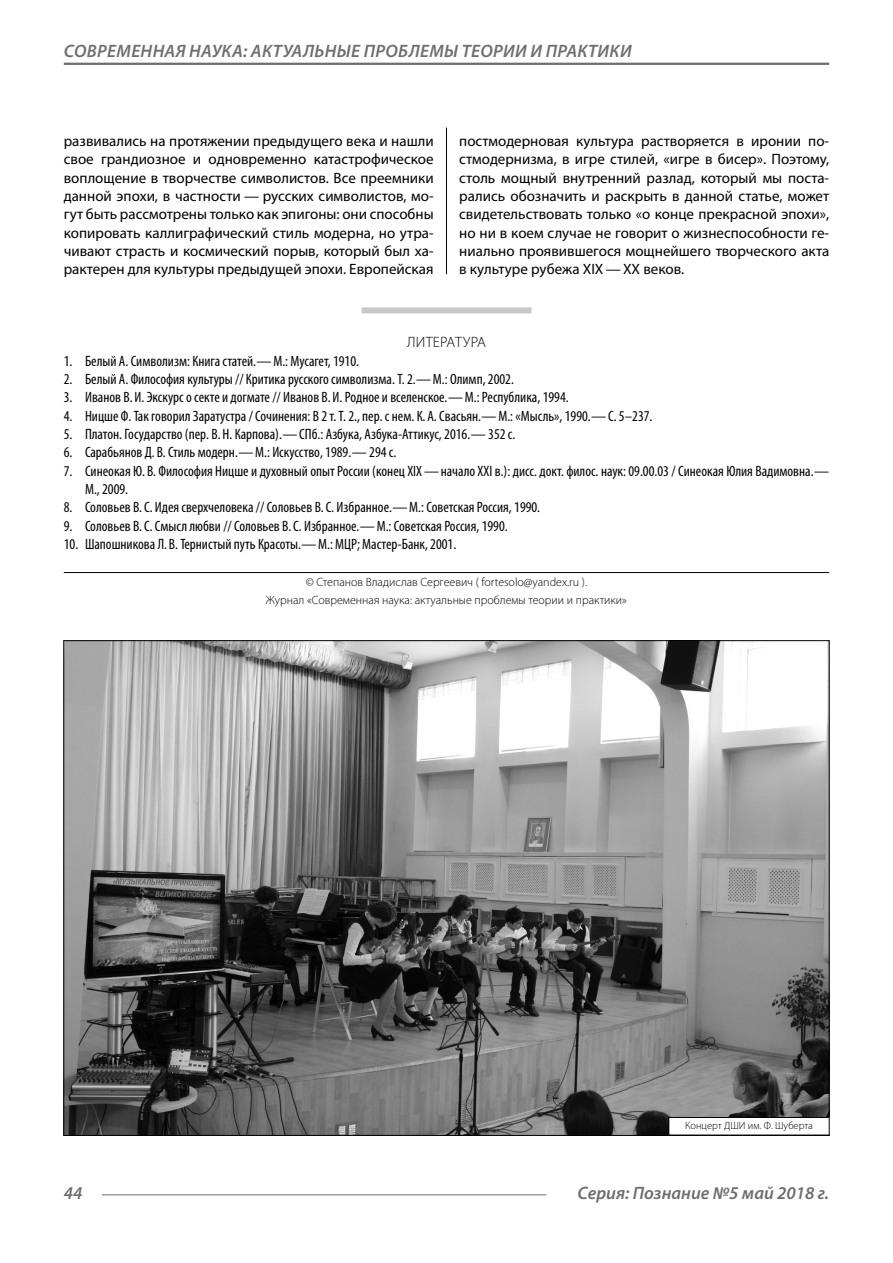
<style>
.page{position:relative;width:893px;height:1263px;background:#fff}
.page>*{position:absolute;margin:0;border:0;box-sizing:border-box;transform-origin:0 0}
.t1{font:italic 600 18px "Myriad Pro";letter-spacing:.02em;color:#6e6e6e}
.t2{font:italic 600 18px "Myriad Pro";color:#6e6e6e}
.t3{font:condensed 15px/18.3px "Myriad Pro";color:#000}
.Normal{font:15px/18.3px "Myriad Pro";color:#000;text-align:justify}
.Literature{font:300 15px "Myriad Pro";letter-spacing:.02em;color:#000}
.Copy{font:300 12px/18.3px "Myriad Pro";color:#000;text-align:center}
.Author-doc{font:300 10.5px "Myriad Pro";color:#000}
</style>
<div class="page">
<hr style="left:64px;top:63px;width:765px;height:2px;background:#6e6e6e">
<hr style="left:102px;top:1194px;width:444px;height:1px;background:#6e6e6e">
<div style="left:361px;top:307px;width:170px;height:6px;background:#c8c8c8"></div>
<hr style="left:64px;top:572px;width:765px;height:1px;background:#000">
<img style="left:65px;top:642px;width:763px;height:492px">
<div style="left:669px;top:1117px;width:160px;height:18px;background:#fff"></div>
<div style="left:668px;top:1117px;width:162px;height:18px;border:1px solid #000"></div>
<hr style="left:446px;top:128px;width:1px;height:146px;background:#000">
<p class="t1" style="left:64px;top:39px;width:569px">СОВРЕМЕННАЯ НАУКА: АКТУАЛЬНЫЕ ПРОБЛЕМЫ ТЕОРИИ И ПРАКТИКИ</p>
<p class="Normal" style="left:64px;top:131px;width:371px">развивались на протяжении предыдущего века и нашли свое грандиозное и одновременно катастрофическое воплощение в творчестве символистов. Все преемники данной эпохи, в частности — русских символистов, мо&shy;гут быть рассмотрены только как эпигоны: они способны копировать каллиграфический стиль модерна, но утра&shy;чивают страсть и космический порыв, который был ха&shy;рактерен для культуры предыдущей эпохи. Европейская</p>
<p class="Normal" style="left:459px;top:131px;width:371px">постмодерновая культура растворяется в иронии по&shy;стмодернизма, в игре стилей, «игре в бисер». Поэтому, столь мощный внутренний разлад, который мы поста&shy;рались обозначить и раскрыть в данной статье, может свидетельствовать только «о конце прекрасной эпохи», но ни в коем случае не говорит о жизнеспособности ге&shy;ниально проявившегося мощнейшего творческого акта в культуре рубежа XIX — XX веков.</p>
<p class="Literature" style="left:407px;top:333px;width:80px">ЛИТЕРАТУРА</p>
<p class="t3" style="left:64px;top:351px;width:297px">1. Белый А. Символизм: Книга статей.—М.: Мусагет, 1910.</p>
<p class="t3" style="left:64px;top:370px;width:452px">2. Белый А. Философия культуры // Критика русского символизма. Т. 2.—М.: Олимп, 2002.</p>
<p class="t3" style="left:64px;top:388px;width:506px">3. Иванов В. И. Экскурс о секте и догмате // Иванов В. И. Родное и вселенское.—М.: Республика, 1994.</p>
<p class="t3" style="left:64px;top:406px;width:590px">4. Ницше Ф. Так говорил Заратустра / Сочинения: В 2 т. Т. 2., пер. с нем. К. А. Свасьян.—М.: «Мысль», 1990.—С. 5–237.</p>
<p class="t3" style="left:64px;top:425px;width:453px">5. Платон. Государство (пер. В. Н. Карпова).—СПб.: Азбука, Азбука-Аттикус, 2016.— 352 с.</p>
<p class="t3" style="left:64px;top:443px;width:334px">6. Сарабьянов Д. В. Стиль модерн.—М.: Искусство, 1989.— 294 с.</p>
<p class="t3" style="left:85px;top:461px;width:746px;text-indent:-21px">7. Синеокая Ю. В. Философия Ницше и духовный опыт России (конец XIX—начало XXI в.): дисс. докт. филос. наук: 09.00.03 / Синеокая Юлия Вадимовна.—<br>М., 2009.</p>
<p class="t3" style="left:64px;top:498px;width:478px">8. Соловьев В.С. Идея сверхчеловека // Соловьев В.С. Избранное.—М.: Советская Россия, 1990.</p>
<p class="t3" style="left:64px;top:516px;width:445px">9. Соловьев В.С. Смысл любви // Соловьев В.С. Избранное.—М.: Советская Россия, 1990.</p>
<p class="t3" style="left:64px;top:535px;width:394px">10. Шапошникова Л. В. Тернистый путь Красоты.—М.: МЦР; Мастер-Банк, 2001.</p>
<p class="Copy" style="left:266px;top:572px;width:363px">© Степанов Владислав Сергеевич ( fortesolo@yandex.ru ).<br>Журнал «Современная наука: актуальные проблемы теории и практики»</p>
<p class="Author-doc" style="left:685px;top:1119px;width:129px">Концерт ДШИ им. Ф. Шуберта</p>
<p class="t1" style="left:64px;top:1182px;width:20px">44</p>
<p class="t2" style="left:578px;top:1182px;width:253px">Серия: Познание №5 май 2018 г.</p>
</div>
